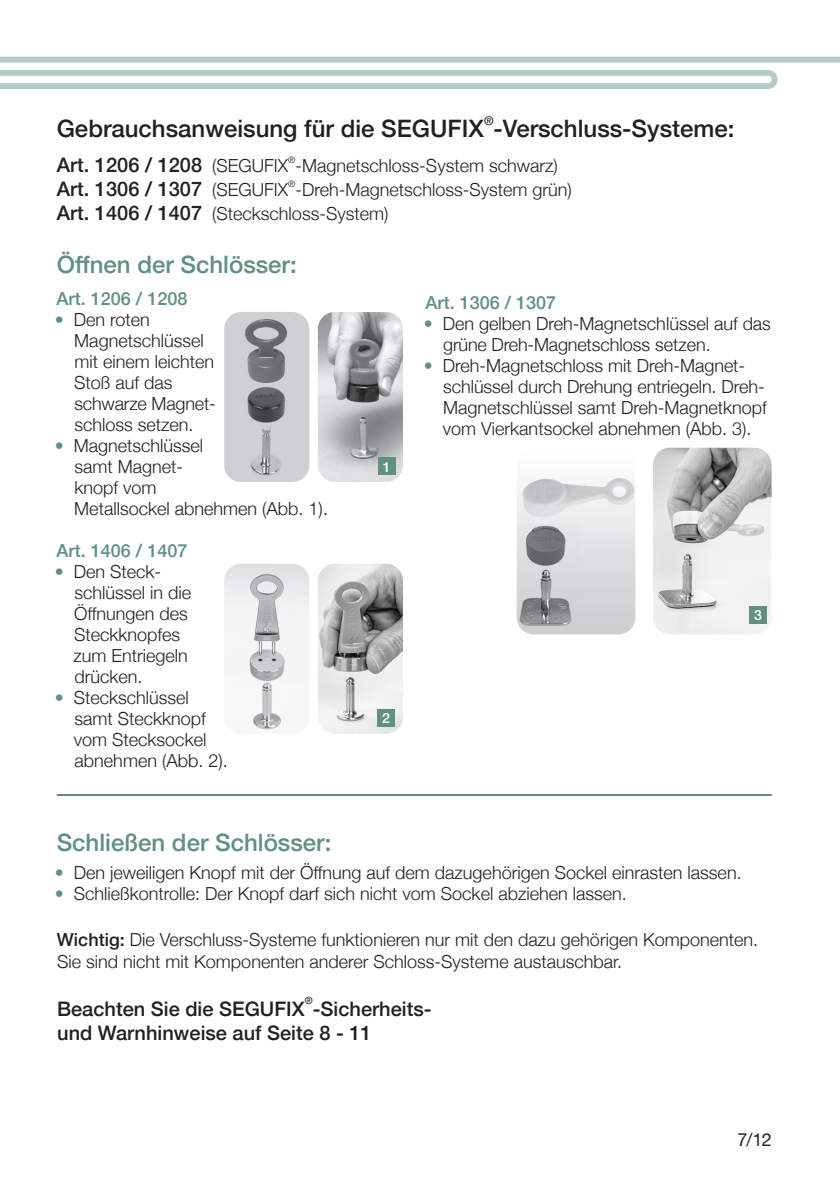
<style>
.page{position:relative;width:840px;height:1191px;background:#fff}
.page>*{position:absolute;margin:0;border:0;box-sizing:border-box;transform-origin:0 0}
.t1{font:500 24px "Helvetica Neue";color:#231f20}
.t2{font:500 24px "Helvetica Neue";color:#619080}
.t3{font:500 20px "Helvetica Neue";color:#231f20}
.t4{font:300 18px/21px "Helvetica Neue";color:#231f20}
.t5{font:500 18px "Helvetica Neue";color:#619080}
.t6{font:18px "Helvetica Neue";color:#231f20}
.t7{font:500 14px "Helvetica Neue";color:#fff}
.t8{font:500 12px "Helvetica Neue";color:#231f20}
.t9{font:500 10px "Helvetica Neue";color:#231f20}
.t10{font:300 9px "Helvetica Neue";color:#231f20}
.s1{font-weight:300;font-size:18px}
.s2{font-weight:500;font-size:20px}
.s3{color:#619080}
.s4{font-weight:500}
</style>
<div class="page">
<svg style="left:0;top:57px;width:839px;height:32px"></svg>
<hr style="left:57px;top:794px;width:714px;height:2px;background:#619080">
<img style="left:224px;top:312px;width:85px;height:170px">
<img style="left:317px;top:312px;width:86px;height:170px">
<div style="left:378px;top:458px;width:17px;height:17px;background:#619080"></div>
<img style="left:318px;top:564px;width:85px;height:170px">
<img style="left:224px;top:564px;width:85px;height:166px">
<div style="left:377px;top:710px;width:17px;height:17px;background:#619080"></div>
<img style="left:653px;top:448px;width:118px;height:186px">
<img style="left:516px;top:478px;width:119px;height:156px">
<div style="left:748px;top:606px;width:17px;height:17px;background:#619080"></div>
<p class="t8" style="left:483px;top:111px;width:11px">®</p>
<p class="t1" style="left:57px;top:109px;width:678px">Gebrauchsanweisung für die SEGUFIX -Verschluss-Systeme:</p>
<p class="t3" style="left:57px;top:149px;width:233px">Art. 1206 / 1208 <span class="s1">(SEGUFIX</span></p>
<p class="t10" style="left:288px;top:153px;width:9px">®</p>
<p class="t4" style="left:295px;top:154px;width:264px">-Magnetschloss-System schwarz)</p>
<p class="t3" style="left:57px;top:173px;width:233px">Art. 1306 / 1307 <span class="s1">(SEGUFIX</span></p>
<p class="t10" style="left:288px;top:177px;width:9px">®</p>
<p class="t4" style="left:295px;top:178px;width:278px">-Dreh-Magnetschloss-System grün)</p>
<p class="t4" style="left:57px;top:202px;width:333px"><span class="s2">Art. 1406 / 1407</span> (Steckschloss-System)</p>
<p class="t2" style="left:57px;top:245px;width:241px">Öffnen der Schlösser:</p>
<p class="t5" style="left:56px;top:284px;width:132px">Art. 1206 / 1208</p>
<p class="t4" style="left:74px;top:308px;width:142px;text-indent:-19px"><span class="s3">•</span> Den roten<br>Magnetschlüssel mit einem leichten<br>Stoß auf das schwarze Magnet&shy;schloss setzen.</p>
<p class="t4" style="left:74px;top:434px;width:255px;text-indent:-19px"><span class="s3">•</span> Magnetschlüssel<br>samt Magnet-<br>knopf vom<br>Metallsockel abnehmen (Abb. 1).</p>
<p class="t5" style="left:56px;top:536px;width:132px">Art. 1406 / 1407</p>
<p class="t4" style="left:73px;top:560px;width:119px;text-indent:-19px"><span class="s3">•</span> Den Steck&shy;schlüssel in die<br>Öffnungen des<br>Steckknopfes zum Entriegeln drücken.</p>
<p class="t4" style="left:74px;top:686px;width:155px;text-indent:-19px"><span class="s3">•</span> Steckschlüssel samt Steckknopf vom Stecksockel abnehmen (Abb. 2).</p>
<p class="t5" style="left:425px;top:288px;width:132px">Art. 1306 / 1307</p>
<p class="t4" style="left:443px;top:312px;width:329px;text-indent:-19px"><span class="s3">•</span> Den gelben Dreh-Magnetschlüssel auf das grüne Dreh-Magnetschloss setzen.</p>
<p class="t4" style="left:442px;top:354px;width:325px;text-indent:-19px"><span class="s3">•</span> Dreh-Magnetschloss mit Dreh-Magnet&shy;schlüssel durch Drehung entriegeln. Dreh-Magnetschlüssel samt Dreh-Magnetknopf vom Vierkantsockel abnehmen (Abb. 3).</p>
<p class="t7" style="left:382px;top:455px;width:9px">1</p>
<p class="t7" style="left:753px;top:603px;width:9px">3</p>
<p class="t7" style="left:382px;top:707px;width:9px">2</p>
<p class="t2" style="left:57px;top:823px;width:276px">Schließen der Schlösser:</p>
<p class="t4" style="left:55px;top:860px;width:688px"><span class="s3">•</span> Den jeweiligen Knopf mit der Öffnung auf dem dazugehörigen Sockel einrasten lassen.</p>
<p class="t4" style="left:55px;top:882px;width:573px"><span class="s3">•</span> Schließkontrolle: Der Knopf darf sich nicht vom Sockel abziehen lassen.</p>
<p class="t4" style="left:57px;top:927px;width:702px;line-height:21.6px"><span class="s4">Wichtig:</span> Die Verschluss-Systeme funktionieren nur mit den dazu gehörigen Komponenten.<br>Sie sind nicht mit Komponenten anderer Schloss-Systeme austauschbar.</p>
<p class="t3" style="left:57px;top:992px;width:376px">Beachten Sie die SEGUFIX -Sicherheits-</p>
<p class="t9" style="left:304px;top:992px;width:9px">®</p>
<p class="t3" style="left:57px;top:1016px;width:316px">und Warnhinweise auf Seite 8 - 11</p>
<p class="t6" style="left:737px;top:1126px;width:36px">7/12</p>
</div>
